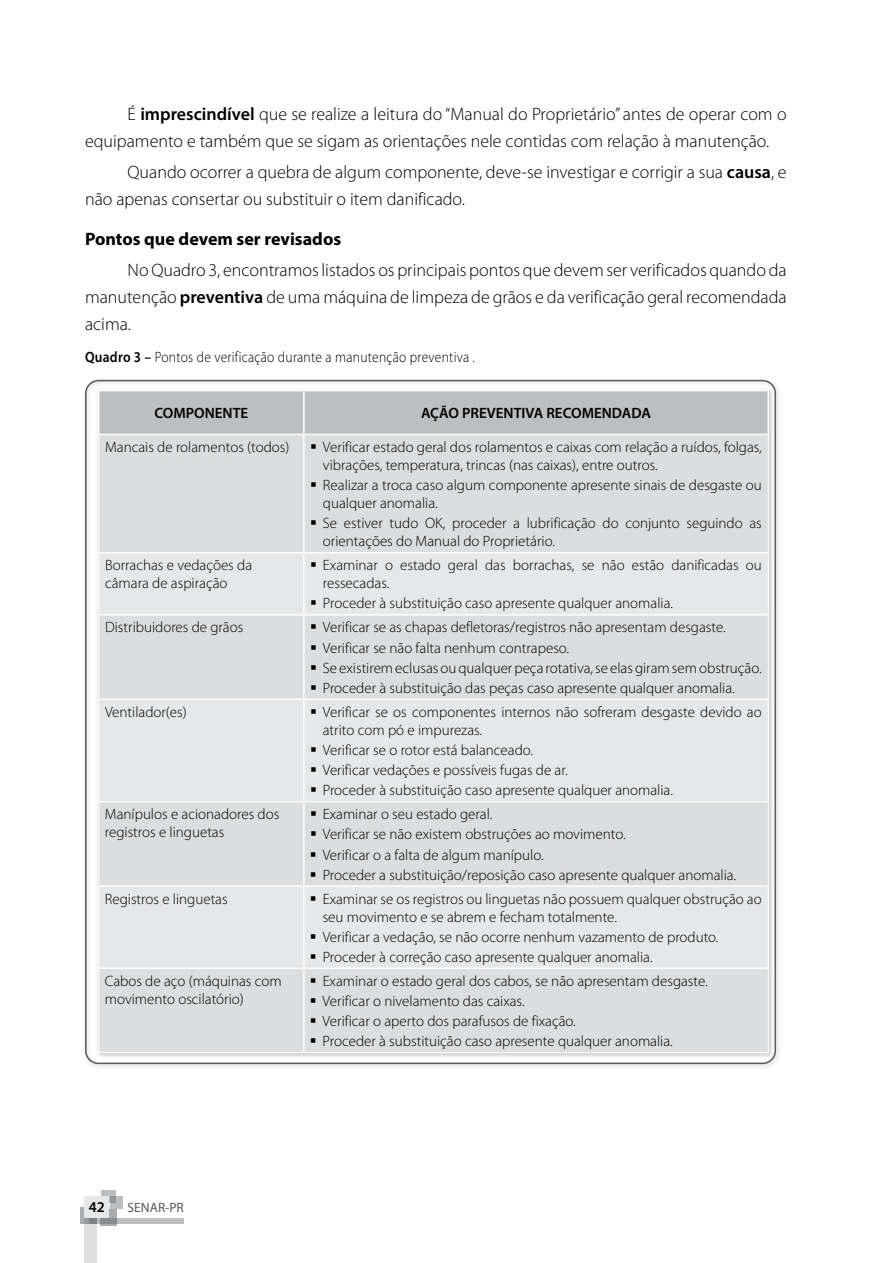
<style>
.page{position:relative;width:893px;height:1263px;background:#fff}
.page>*{position:absolute;margin:0;border:0;box-sizing:border-box;transform-origin:0 0}
.t1{font:300 18px/27px "Myriad Pro";color:#000}
.t2{font:700 18px "Myriad Pro";color:#000}
.t3{font:300 15px/20.1px "Myriad Pro";color:#000}
.t4{font:300 15px "Myriad Pro";letter-spacing:.02em;color:#000;scale:.9 1}
.t5{font:600 15px "Myriad Pro";color:#000}
.t6{font:13.5px "Myriad Pro";color:#58595b}
.s1{font-weight:600}
</style>
<div class="page">
<svg style="left:101px;top:1191px;width:15px;height:12px"></svg>
<svg style="left:110px;top:1196px;width:12px;height:12px"></svg>
<svg style="left:80px;top:1207px;width:5px;height:16px"></svg>
<svg style="left:100px;top:1210px;width:17px;height:16px"></svg>
<svg style="left:97px;top:1218px;width:87px;height:5px"></svg>
<svg style="left:85px;top:1218px;width:12px;height:45px"></svg>
<div style="left:85px;top:1197px;width:24px;height:21px;background:#e6e7e8"></div>
<div style="left:82px;top:378px;width:699px;height:692px;background:#000;opacity:.25"></div>
<div style="left:100px;top:391px;width:668px;height:43px;background:#bcbec0"></div>
<div style="left:99px;top:435px;width:669px;height:617px;background:#dcddde"></div>
<svg style="left:99px;top:553px;width:669px;height:414px;background:#e2e3e4"></svg>
<hr style="left:303px;top:391px;width:2px;height:43px;background:#fff">
<hr style="left:303px;top:435px;width:2px;height:117px;background:#fff">
<hr style="left:99px;top:552px;width:205px;height:1px;background:#fff">
<hr style="left:304px;top:552px;width:464px;height:1px;background:#fff">
<hr style="left:303px;top:553px;width:2px;height:61px;background:#fff">
<hr style="left:99px;top:614px;width:205px;height:2px;background:#fff">
<hr style="left:304px;top:614px;width:464px;height:2px;background:#fff">
<hr style="left:303px;top:616px;width:2px;height:82px;background:#fff">
<hr style="left:99px;top:698px;width:205px;height:2px;background:#fff">
<hr style="left:304px;top:698px;width:464px;height:2px;background:#fff">
<hr style="left:303px;top:700px;width:2px;height:101px;background:#fff">
<hr style="left:99px;top:801px;width:205px;height:1px;background:#fff">
<hr style="left:304px;top:801px;width:464px;height:1px;background:#fff">
<hr style="left:303px;top:802px;width:2px;height:83px;background:#fff">
<hr style="left:99px;top:885px;width:205px;height:2px;background:#fff">
<hr style="left:304px;top:885px;width:464px;height:2px;background:#fff">
<hr style="left:303px;top:887px;width:2px;height:80px;background:#fff">
<hr style="left:99px;top:967px;width:205px;height:2px;background:#fff">
<hr style="left:304px;top:967px;width:464px;height:2px;background:#fff">
<hr style="left:303px;top:969px;width:2px;height:83px;background:#fff">
<hr style="left:98px;top:435px;width:1px;height:118px;background:#fff">
<hr style="left:768px;top:435px;width:1px;height:118px;background:#fff">
<hr style="left:98px;top:553px;width:1px;height:62px;background:#fff">
<hr style="left:768px;top:553px;width:1px;height:62px;background:#fff">
<hr style="left:98px;top:615px;width:1px;height:84px;background:#fff">
<hr style="left:768px;top:615px;width:1px;height:84px;background:#fff">
<hr style="left:98px;top:699px;width:1px;height:103px;background:#fff">
<hr style="left:768px;top:699px;width:1px;height:103px;background:#fff">
<hr style="left:98px;top:802px;width:1px;height:84px;background:#fff">
<hr style="left:768px;top:802px;width:1px;height:84px;background:#fff">
<hr style="left:98px;top:886px;width:1px;height:82px;background:#fff">
<hr style="left:768px;top:886px;width:1px;height:82px;background:#fff">
<hr style="left:98px;top:968px;width:1px;height:84px;background:#fff">
<hr style="left:768px;top:968px;width:1px;height:84px;background:#fff">
<hr style="left:98px;top:1052px;width:206px;height:1px;background:#fff">
<hr style="left:304px;top:1052px;width:465px;height:1px;background:#fff">
<hr style="left:98px;top:390px;width:206px;height:1px;background:#fff">
<hr style="left:98px;top:391px;width:2px;height:43px;background:#fff">
<hr style="left:304px;top:390px;width:465px;height:1px;background:#fff">
<hr style="left:768px;top:391px;width:1px;height:43px;background:#fff">
<hr style="left:98px;top:434px;width:206px;height:1px;background:#fff">
<hr style="left:304px;top:434px;width:465px;height:1px;background:#fff">
<svg style="left:311px;top:444px;width:5px;height:5px"></svg>
<svg style="left:311px;top:482px;width:5px;height:5px"></svg>
<svg style="left:311px;top:521px;width:5px;height:4px"></svg>
<svg style="left:311px;top:563px;width:5px;height:4px"></svg>
<svg style="left:311px;top:601px;width:5px;height:4px"></svg>
<svg style="left:311px;top:625px;width:5px;height:4px"></svg>
<svg style="left:311px;top:645px;width:5px;height:4px"></svg>
<svg style="left:311px;top:665px;width:5px;height:4px"></svg>
<svg style="left:311px;top:685px;width:5px;height:5px"></svg>
<svg style="left:311px;top:709px;width:5px;height:5px"></svg>
<svg style="left:311px;top:747px;width:5px;height:5px"></svg>
<svg style="left:311px;top:767px;width:5px;height:5px"></svg>
<svg style="left:311px;top:787px;width:5px;height:5px"></svg>
<svg style="left:311px;top:811px;width:5px;height:5px"></svg>
<svg style="left:311px;top:832px;width:5px;height:4px"></svg>
<svg style="left:311px;top:852px;width:5px;height:4px"></svg>
<svg style="left:311px;top:872px;width:5px;height:4px"></svg>
<svg style="left:311px;top:896px;width:5px;height:4px"></svg>
<svg style="left:311px;top:934px;width:5px;height:4px"></svg>
<svg style="left:311px;top:954px;width:5px;height:5px"></svg>
<svg style="left:311px;top:978px;width:5px;height:5px"></svg>
<svg style="left:311px;top:998px;width:4px;height:5px"></svg>
<svg style="left:311px;top:1018px;width:4px;height:5px"></svg>
<svg style="left:311px;top:1039px;width:4px;height:4px"></svg>
<p class="t1" style="left:85px;top:101px;width:703px;text-indent:43px">É <span class="s1">imprescindível</span> que se realize a leitura do “Manual do Proprietário” antes de operar com o equipamento e também que se sigam as orientações nele contidas com relação à manutenção.</p>
<p class="t1" style="left:85px;top:159px;width:703px;text-indent:43px">Quando ocorrer a quebra de algum componente, deve-se investigar e corrigir a sua <span class="s1">causa</span>, e não apenas consertar ou substituir o item danificado.</p>
<p class="t2" style="left:85px;top:227px;width:258px">Pontos que devem ser revisados</p>
<p class="t1" style="left:85px;top:257px;width:703px;text-align:justify;text-indent:43px">No Quadro 3, encontramos listados os principais pontos que devem ser verificados quando da manutenção <span class="s1">preventiva</span> de uma máquina de limpeza de grãos e da verificação geral recomendada acima.</p>
<p class="t4" style="left:85px;top:349px;width:434px"><span class="s1">Quadro 3 –</span> Pontos de verificação durante a manutenção preventiva .</p>
<p class="t5" style="left:154px;top:404px;width:95px">COMPONENTE</p>
<p class="t5" style="left:421px;top:404px;width:231px">AÇÃO PREVENTIVA RECOMENDADA</p>
<p class="t3" style="left:105px;top:437px;width:186px">Mancais de rolamentos (todos)</p>
<p class="t3" style="left:323px;top:438px;width:440px;line-height:18px">Verificar estado geral dos rolamentos e caixas com relação a ruídos, folgas, vibrações, temperatura, trincas (nas caixas), entre outros.</p>
<p class="t3" style="left:323px;top:476px;width:440px;line-height:18px">Realizar a troca caso algum componente apresente sinais de desgaste ou qualquer anomalia.</p>
<p class="t3" style="left:323px;top:515px;width:440px;line-height:18px">Se estiver tudo OK, proceder a lubrificação do conjunto seguindo as orientações do Manual do Proprietário.</p>
<p class="t3" style="left:105px;top:557px;width:149px;line-height:18px">Borrachas e vedações da câmara de aspiração</p>
<p class="t3" style="left:323px;top:557px;width:440px;line-height:18px">Examinar o estado geral das borrachas, se não estão danificadas ou ressecadas.</p>
<p class="t3" style="left:323px;top:594px;width:352px">Proceder à substituição caso apresente qualquer anomalia.</p>
<p class="t3" style="left:105px;top:618px;width:140px">Distribuidores de grãos</p>
<p class="t3" style="left:323px;top:618px;width:440px">Verificar se as chapas defletoras/registros não apresentam desgaste.<br>Verificar se não falta nenhum contrapeso.<br>Se existirem eclusas ou qualquer peça rotativa, se elas giram sem obstrução.<br>Proceder à substituição das peças caso apresente qualquer anomalia.</p>
<p class="t3" style="left:105px;top:702px;width:83px">Ventilador(es)</p>
<p class="t3" style="left:323px;top:703px;width:440px;line-height:18px">Verificar se os componentes internos não sofreram desgaste devido ao atrito com pó e impurezas.</p>
<p class="t3" style="left:323px;top:740px;width:352px">Verificar se o rotor está balanceado.<br>Verificar vedações e possíveis fugas de ar.<br>Proceder à substituição caso apresente qualquer anomalia.</p>
<p class="t3" style="left:105px;top:805px;width:176px;line-height:18px">Manípulos e acionadores dos registros e linguetas</p>
<p class="t3" style="left:323px;top:804px;width:415px">Examinar o seu estado geral.<br>Verificar se não existem obstruções ao movimento.<br>Verificar o a falta de algum manípulo.<br>Proceder a substituição/reposição caso apresente qualquer anomalia.</p>
<p class="t3" style="left:105px;top:889px;width:124px">Registros e linguetas</p>
<p class="t3" style="left:323px;top:890px;width:440px;line-height:18px">Examinar se os registros ou linguetas não possuem qualquer obstrução ao seu movimento e se abrem e fecham totalmente.</p>
<p class="t3" style="left:323px;top:927px;width:397px">Verificar a vedação, se não ocorre nenhum vazamento de produto.<br>Proceder à correção caso apresente qualquer anomalia.</p>
<p class="t3" style="left:105px;top:972px;width:178px;line-height:18px">Cabos de aço (máquinas com movimento oscilatório)</p>
<p class="t3" style="left:323px;top:971px;width:387px">Examinar o estado geral dos cabos, se não apresentam desgaste.<br>Verificar o nivelamento das caixas.<br>Verificar o aperto dos parafusos de fixação.<br>Proceder à substituição caso apresente qualquer anomalia.</p>
<p class="t5" style="left:89px;top:1198px;width:18px">42</p>
<p class="t6" style="left:128px;top:1199px;width:58px">SENAR-PR</p>
</div>
